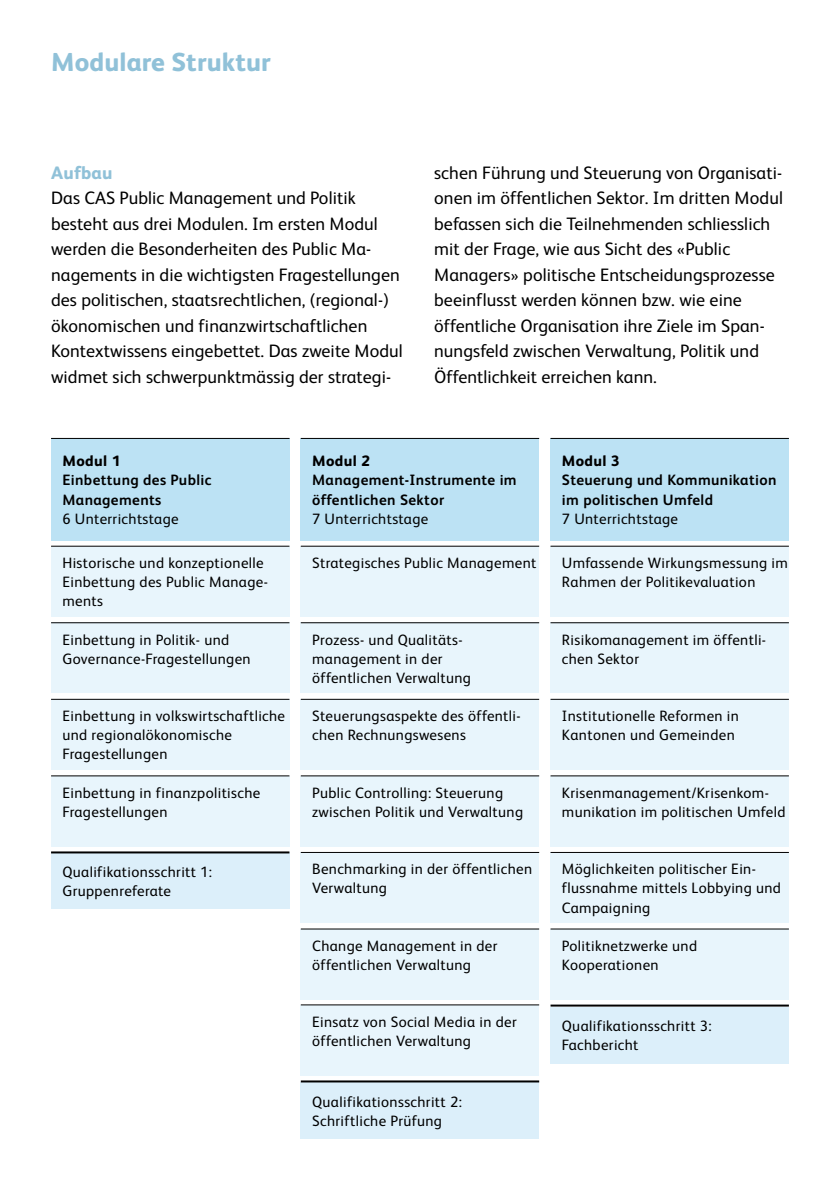
<style>
.page{position:relative;width:840px;height:1191px;background:#fff}
.page>*{position:absolute;margin:0;border:0;box-sizing:border-box;transform-origin:0 0}
.t1{font:800 26px "FS Albert";letter-spacing:.005em;color:#90c1d8}
.t2{font:18px/25.6px "FS Albert";letter-spacing:.005em;color:#000}
.t3{font:800 18px "FS Albert";letter-spacing:.015em;color:#90c1d8}
.t4{font:15px/19.2px "FS Albert";letter-spacing:.025em;color:#000}
.t5{font:700 15px/19.2px "FS Albert";letter-spacing:.025em;color:#000}
.t6{font:800 15px "FS Albert";letter-spacing:.025em;color:#000}
</style>
<div class="page">
<div style="left:51px;top:438px;width:238px;height:102px;background:#bce2f4"></div>
<div style="left:51px;top:546px;width:238px;height:71px;background:#e8f5fc"></div>
<div style="left:51px;top:622px;width:238px;height:71px;background:#e8f5fc"></div>
<div style="left:51px;top:699px;width:238px;height:71px;background:#e8f5fc"></div>
<div style="left:51px;top:775px;width:238px;height:71px;background:#e8f5fc"></div>
<div style="left:300px;top:775px;width:239px;height:71px;background:#e8f5fc"></div>
<div style="left:51px;top:852px;width:238px;height:57px;background:#dceffa"></div>
<div style="left:300px;top:438px;width:239px;height:102px;background:#bce2f4"></div>
<div style="left:300px;top:546px;width:239px;height:71px;background:#e8f5fc"></div>
<div style="left:300px;top:622px;width:239px;height:71px;background:#e8f5fc"></div>
<div style="left:300px;top:699px;width:239px;height:71px;background:#e8f5fc"></div>
<div style="left:300px;top:852px;width:239px;height:71px;background:#e8f5fc"></div>
<div style="left:300px;top:928px;width:239px;height:71px;background:#e8f5fc"></div>
<div style="left:300px;top:1004px;width:239px;height:71px;background:#e8f5fc"></div>
<div style="left:300px;top:1082px;width:239px;height:57px;background:#dceffa"></div>
<div style="left:550px;top:438px;width:238px;height:102px;background:#bce2f4"></div>
<div style="left:550px;top:546px;width:238px;height:71px;background:#e8f5fc"></div>
<div style="left:550px;top:622px;width:238px;height:71px;background:#e8f5fc"></div>
<div style="left:550px;top:699px;width:238px;height:71px;background:#e8f5fc"></div>
<div style="left:550px;top:775px;width:238px;height:71px;background:#e8f5fc"></div>
<div style="left:550px;top:852px;width:238px;height:71px;background:#e8f5fc"></div>
<div style="left:550px;top:928px;width:238px;height:71px;background:#e8f5fc"></div>
<div style="left:550px;top:1006px;width:238px;height:57px;background:#dceffa"></div>
<hr style="left:51px;top:438px;width:238px;height:1px;background:#000">
<hr style="left:51px;top:546px;width:238px;height:1px;background:#000">
<hr style="left:51px;top:622px;width:238px;height:1px;background:#000">
<hr style="left:51px;top:699px;width:238px;height:1px;background:#000">
<hr style="left:51px;top:775px;width:238px;height:1px;background:#000">
<hr style="left:300px;top:775px;width:239px;height:1px;background:#000">
<hr style="left:51px;top:851px;width:238px;height:2px;background:#000">
<hr style="left:300px;top:438px;width:239px;height:1px;background:#000">
<hr style="left:300px;top:546px;width:239px;height:1px;background:#000">
<hr style="left:300px;top:622px;width:239px;height:1px;background:#000">
<hr style="left:300px;top:699px;width:239px;height:1px;background:#000">
<hr style="left:300px;top:852px;width:239px;height:1px;background:#000">
<hr style="left:300px;top:928px;width:239px;height:1px;background:#000">
<hr style="left:300px;top:1004px;width:239px;height:1px;background:#000">
<hr style="left:300px;top:1080px;width:239px;height:2px;background:#000">
<hr style="left:550px;top:438px;width:238px;height:1px;background:#000">
<hr style="left:550px;top:546px;width:238px;height:1px;background:#000">
<hr style="left:550px;top:622px;width:238px;height:1px;background:#000">
<hr style="left:550px;top:699px;width:238px;height:1px;background:#000">
<hr style="left:550px;top:775px;width:238px;height:1px;background:#000">
<hr style="left:550px;top:852px;width:238px;height:1px;background:#000">
<hr style="left:550px;top:928px;width:238px;height:1px;background:#000">
<hr style="left:550px;top:1004px;width:238px;height:2px;background:#000">
<h1 class="t1" style="left:51px;top:43px;width:221px">Modulare Struktur</h1>
<p class="t3" style="left:51px;top:159px;width:63px">Aufbau</p>
<p class="t2" style="left:51px;top:184px;width:353px">Das CAS Public Management und Politik besteht aus drei Modulen. Im ersten Modul werden die Besonderheiten des Public Ma&shy;nagements in die wichtigsten Fragestellungen des politischen, staatsrechtlichen, (regional-) ökonomischen und finanzwirtschaftlichen Kontextwissens eingebettet. Das zweite Modul widmet sich schwerpunktmässig der strategi-</p>
<p class="t2" style="left:434px;top:159px;width:350px">schen Führung und Steuerung von Organisati&shy;onen im öffentlichen Sektor. Im dritten Modul befassen sich die Teilnehmenden schliesslich mit der Frage, wie aus Sicht des «Public Managers» politische Entscheidungsprozesse beeinflusst werden können bzw. wie eine öffentliche Organisation ihre Ziele im Span&shy;nungsfeld zwischen Verwaltung, Politik und Öffentlichkeit erreichen kann.</p>
<p class="t6" style="left:62px;top:450px;width:59px">Modul 1</p>
<p class="t5" style="left:62px;top:470px;width:150px">Einbettung des Public<br>Managements</p>
<p class="t4" style="left:62px;top:508px;width:118px">6 Unterrichtstage</p>
<p class="t4" style="left:62px;top:552px;width:207px">Historische und konzeptionelle<br>Einbettung des Public Manage&shy;ments</p>
<p class="t4" style="left:62px;top:629px;width:189px">Einbettung in Politik- und<br>Governance-Fragestellungen</p>
<p class="t6" style="left:312px;top:450px;width:59px">Modul 2</p>
<p class="t5" style="left:312px;top:470px;width:206px">Management-Instrumente im öffentlichen Sektor</p>
<p class="t4" style="left:312px;top:508px;width:118px">7 Unterrichtstage</p>
<p class="t4" style="left:312px;top:552px;width:225px">Strategisches Public Management</p>
<p class="t4" style="left:312px;top:629px;width:160px">Prozess- und Qualitäts&shy;management in der öffentlichen Verwaltung</p>
<p class="t4" style="left:312px;top:705px;width:210px">Steuerungsaspekte des öffentli&shy;chen Rechnungswesens</p>
<p class="t4" style="left:62px;top:705px;width:224px">Einbettung in volkswirtschaftliche und regionalökonomische<br>Fragestellungen</p>
<p class="t4" style="left:62px;top:782px;width:199px">Einbettung in finanzpolitische<br>Fragestellungen</p>
<p class="t4" style="left:312px;top:782px;width:212px">Public Controlling: Steuerung zwischen Politik und Verwaltung</p>
<p class="t6" style="left:561px;top:450px;width:59px">Modul 3</p>
<p class="t5" style="left:561px;top:470px;width:216px">Steuerung und Kommunikation im politischen Umfeld</p>
<p class="t4" style="left:561px;top:508px;width:118px">7 Unterrichtstage</p>
<p class="t4" style="left:561px;top:552px;width:227px">Umfassende Wirkungsmessung im<br>Rahmen der Politikevaluation</p>
<p class="t4" style="left:561px;top:629px;width:205px">Risikomanagement im öffentli&shy;chen Sektor</p>
<p class="t4" style="left:561px;top:705px;width:178px">Institutionelle Reformen in<br>Kantonen und Gemeinden</p>
<p class="t4" style="left:561px;top:782px;width:225px">Krisenmanagement/Krisenkom&shy;munikation im politischen Umfeld</p>
<p class="t4" style="left:62px;top:861px;width:151px">Qualifikationsschritt 1:<br>Gruppenreferate</p>
<p class="t4" style="left:312px;top:858px;width:221px">Benchmarking in der öffentlichen<br>Verwaltung</p>
<p class="t4" style="left:312px;top:935px;width:187px">Change Management in der öffentlichen Verwaltung</p>
<p class="t4" style="left:561px;top:858px;width:220px">Möglichkeiten politischer Ein&shy;flussnahme mittels Lobbying und<br>Campaigning</p>
<p class="t4" style="left:561px;top:935px;width:137px">Politiknetzwerke und<br>Kooperationen</p>
<p class="t4" style="left:312px;top:1011px;width:206px">Einsatz von Social Media in der öffentlichen Verwaltung</p>
<p class="t4" style="left:561px;top:1015px;width:151px">Qualifikationsschritt 3:<br>Fachbericht</p>
<p class="t4" style="left:312px;top:1091px;width:151px">Qualifikationsschritt 2:<br>Schriftliche Prüfung</p>
</div>
